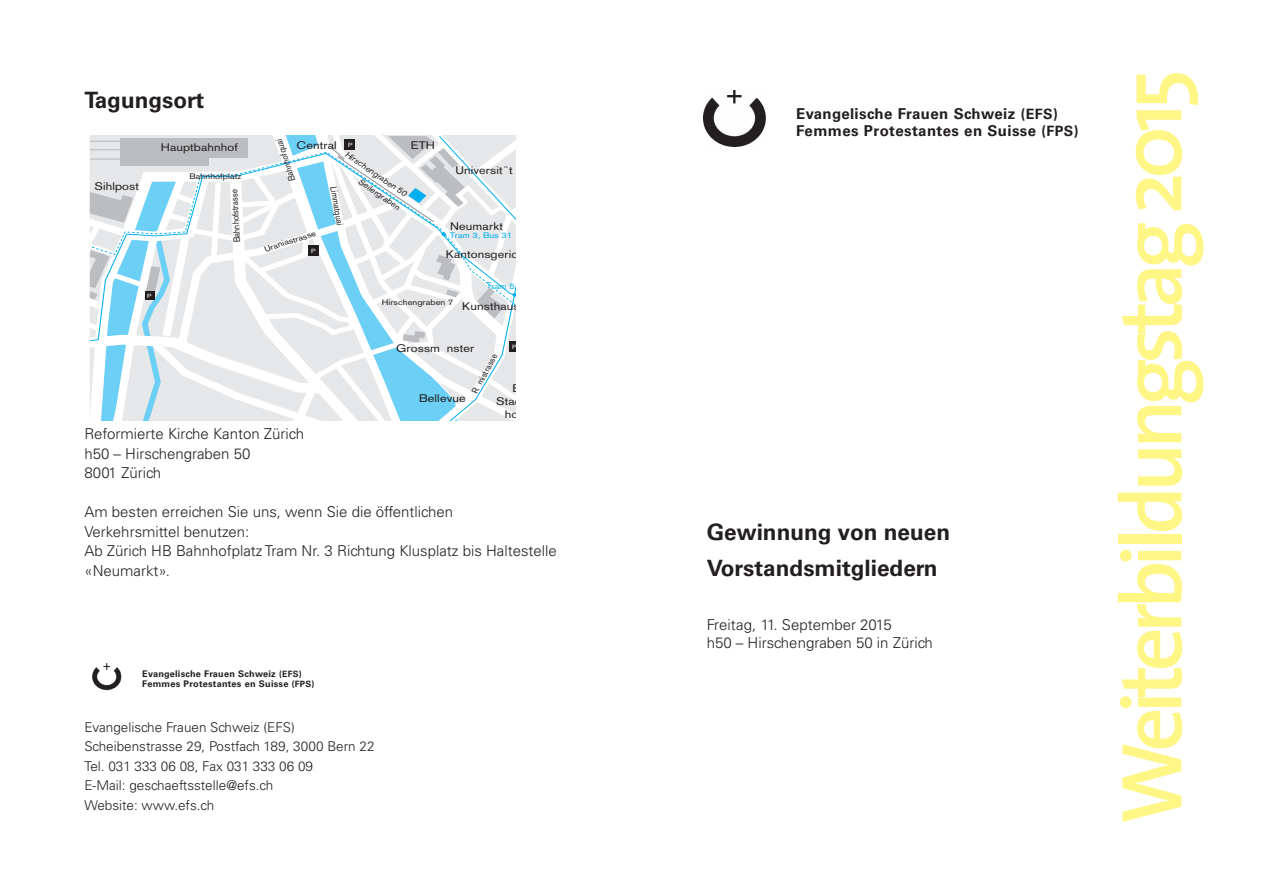
<style>
.page{position:relative;width:1263px;height:893px;background:#fff}
.page>*{position:absolute;margin:0;border:0;box-sizing:border-box;transform-origin:0 0}
.t1{font:600 87px "The Sans";letter-spacing:-.075em;color:#fff685}
.t2{font:700 22.5px/36px "Univers";color:#231f20}
.t3{font:300 15px/19.5px "Univers";color:#231f20}
.t4{font:700 15px/16.5px "Univers";letter-spacing:.025em;color:#231f20}
.t5{font:300 13.5px/19.5px "Univers";color:#231f20}
.t6{font:10.8px "Basic Commercial";letter-spacing:.01em;color:#231f20;scale:1.16 1}
.t7{font:700 9.15px/10.1px "Univers";letter-spacing:.025em;color:#231f20}
.t8{font:9.15px "Basic Commercial";color:#231f20;scale:.86 1}
.t9{font:9.15px "Basic Commercial";color:#231f20;scale:.87 1}
.t10{font:9px "Basic Commercial";color:#231f20;scale:.88 1}
.t11{font:8.85px "Basic Commercial";color:#231f20;scale:.91 1}
.t12{font:italic 8.25px/15px "Basic Commercial";color:#231f20;scale:1.05 1}
.t13{font:7.95px "Basic Commercial";letter-spacing:.005em;color:#231f20;scale:1.16 1}
.t14{font:7.95px "Basic Commercial";letter-spacing:.005em;color:#00aeef;scale:1.16 1}
.t15{font:7.95px "Basic Commercial";letter-spacing:.005em;color:#231f20;scale:1.13 1}
.t16{font:5.85px "Basic Commercial";color:#fff;scale:1.16 1}
.s1{font-size:8.7px}
.s2{font-size:14.25px}
</style>
<div class="page">
<img style="left:704px;top:90px;width:61px;height:57px">
<img style="left:92px;top:663px;width:30px;height:28px">
<svg style="left:89px;top:135px;width:426px;height:286px"></svg>
<h2 class="t2" style="left:84px;top:82px;width:121px">Tagungsort</h2>
<p class="t6" style="left:94px;top:180px;width:40px">Sihlpost</p>
<p class="t10" style="left:287px;top:183px;width:51px;rotate:-108deg">Bahnho qf uai</p>
<p class="t6" style="left:297px;top:139px;width:36px">Central</p>
<p class="t6" style="left:161px;top:141px;width:68px">Hauptbahnhof</p>
<p class="t6" style="left:411px;top:139px;width:22px">ETH</p>
<p class="t16" style="left:348px;top:141px;width:5px">P</p>
<p class="t12" style="left:372px;top:162px;width:47px;text-indent:-26px;rotate:34deg">Hirschengraben 50<br>Seilergraben</p>
<p class="t13" style="left:190px;top:172px;width:46px">Bahnhofplatz</p>
<p class="t9" style="left:339px;top:185px;width:47px;rotate:80deg">Lim m atquai</p>
<p class="t8" style="left:232px;top:243px;width:63px;rotate:-93deg">Bahnhofstrasse</p>
<p class="t15" style="left:263px;top:245px;width:49px;rotate:-18deg">Uraniastrasse</p>
<p class="t16" style="left:311px;top:247px;width:5px">P</p>
<p class="t6" style="left:455px;top:164px;width:51px">Universit t</p>
<p class="t6" style="left:450px;top:219px;width:47px">Neumarkt</p>
<p class="t14" style="left:450px;top:231px;width:55px">Tram 3, Bus 31</p>
<p class="t6" style="left:446px;top:248px;width:73px">Kantonsgericht</p>
<p class="t14" style="left:486px;top:281px;width:44px">Tram 5, 8, 9</p>
<p class="t16" style="left:147px;top:292px;width:5px">P</p>
<p class="t13" style="left:382px;top:298px;width:63px">Hirschengraben 7</p>
<p class="t6" style="left:462px;top:300px;width:51px">Kunsthaus</p>
<p class="t6" style="left:396px;top:341px;width:69px">Grossm nster</p>
<p class="t16" style="left:512px;top:343px;width:5px">P</p>
<p class="t11" style="left:470px;top:390px;width:49px;rotate:-61deg">R m istrasse</p>
<p class="t6" style="left:419px;top:392px;width:42px">Bellevue</p>
<p class="t6" style="left:496px;top:395px;width:35px">Stadel-</p>
<p class="t3" style="left:84px;top:424px;width:221px">Reformierte Kirche Kanton Zürich h50 – Hirschengraben 50<br>8001 Zürich</p>
<p class="t3" style="left:84px;top:502px;width:474px">Am besten erreichen Sie uns, wenn Sie die öffentlichen<br>Verkehrsmittel benutzen:<br>Ab Zürich HB Bahnhofplatz Tram Nr. 3 Richtung Klusplatz bis Haltestelle «Neumarkt».</p>
<p class="t7" style="left:142px;top:669px;width:174px">Evangelische Frauen Schweiz <span class="s1">(EFS)<br></span>Femmes Protestantes en Suisse <span class="s1">(FPS)</span></p>
<p class="t5" style="left:84px;top:717px;width:292px">Evangelische Frauen Schweiz (EFS)<br>Scheibenstrasse 29, Postfach 189, 3000 Bern 22<br>Tel. 031 333 06 08, Fax 031 333 06 09<br>E-Mail: geschaeftsstelle@efs.ch<br>Website: www.efs.ch</p>
<p class="t4" style="left:796px;top:106px;width:284px">Evangelische Frauen Schweiz <span class="s2">(EFS)<br></span>Femmes Protestantes en Suisse <span class="s2">(FPS)</span></p>
<h2 class="t2" style="left:707px;top:514px;width:245px">Gewinnung von neuen<br>Vorstandsmitgliedern</h2>
<p class="t3" style="left:707px;top:616px;width:228px;line-height:18px">Freitag, 11. September 2015<br>h50 – Hirschengraben 50 in Zürich</p>
<h1 class="t1" style="left:1096px;top:824px;width:757px;rotate:-90deg">Weiterbildungstag 2015</h1>
</div>
